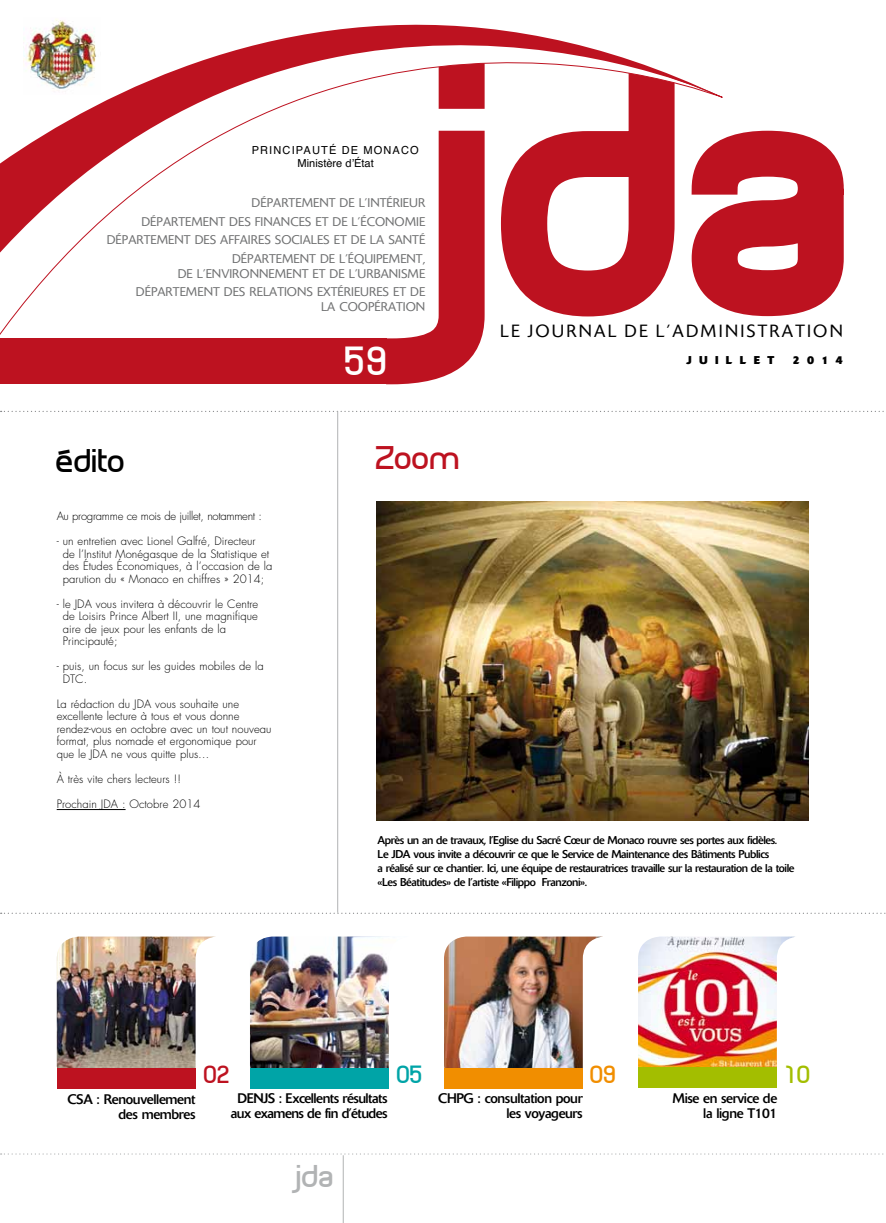
<style>
.page{position:relative;width:886px;height:1223px;background:#fff}
.page>*{position:absolute;margin:0;border:0;box-sizing:border-box;transform-origin:0 0}
.t1{font:38.75px "Planet Estyle";color:#fff}
.t2{font:31.25px "Planet Estyle";color:#000}
.t3{font:31.25px "Planet Estyle";color:#bd1220}
.t4{font:30px "Planet Estyle";color:#b1b3b4}
.t5{font:23.75px "Planet Estyle";color:#a3be00}
.t6{font:23.75px "Planet Estyle";color:#00a4a7}
.t7{font:23.75px "Planet Estyle";color:#f18e00}
.t8{font:23.75px "Planet Estyle";color:#bd1220}
.t9{font:300 17.5px "Delta";letter-spacing:.125em;color:#000}
.t10{font:13.75px/15px "Delta";letter-spacing:-.025em;color:#000;text-align:right}
.t11{font:300 12.5px/18.5px "Delta";color:#707172;text-align:right}
.t12{font:300 11.25px/12.5px "Futura";letter-spacing:.005em;color:#000}
.t13{font:11.25px/13.8px "Delta";letter-spacing:-.035em;color:#000}
.t14{font:300 11.25px "Futura";letter-spacing:-.025em;color:#000}
.t15{font:700 11.25px "Delta";letter-spacing:.65em;color:#000}
.t16{font:11.12px/13.2px "Helvetica";letter-spacing:.1em;color:#000;text-align:center}
</style>
<div class="page">
<hr style="left:343px;top:1155px;width:1px;height:67px;background:#b1b3b4">
<svg style="left:386px;top:351px;width:90px;height:33px"></svg>
<svg style="left:723px;top:130px;width:121px;height:187px"></svg>
<div style="left:0;top:338px;width:386px;height:46px;background:#bd1220"></div>
<svg style="left:0;top:96px;width:723px;height:255px"></svg>
<svg style="left:0;top:25px;width:722px;height:240px"></svg>
<hr style="left:57px;top:809px;width:69px;height:1px;background:#000">
<svg style="left:1px;top:411px;width:883px;height:1px"></svg>
<img style="left:24px;top:19px;width:76px;height:75px">
<hr style="left:337px;top:411px;width:1px;height:501px;background:#b1b3b4">
<svg style="left:1px;top:912px;width:885px;height:2px"></svg>
<svg style="left:1px;top:1153px;width:883px;height:1px"></svg>
<img style="left:57px;top:936px;width:158px;height:132px">
<img style="left:250px;top:936px;width:139px;height:132px">
<img style="left:444px;top:936px;width:159px;height:132px">
<img style="left:638px;top:936px;width:157px;height:132px">
<div style="left:57px;top:1068px;width:139px;height:20px;background:#bd1220"></div>
<div style="left:638px;top:1068px;width:139px;height:20px;background:#a3be00"></div>
<div style="left:250px;top:1068px;width:139px;height:20px;background:#00a4a7"></div>
<div style="left:444px;top:1068px;width:139px;height:20px;background:#f18e00"></div>
<img style="left:376px;top:501px;width:432px;height:319px">
<p class="t16" style="left:252px;top:144px;width:169px">PRINCIPAUTÉ DE MONACO<br>Ministère dʼÉtat</p>
<p class="t11" style="left:107px;top:193px;width:320px">DÉPARTEMENT DE L’INTÉRIEUR<br>DÉPARTEMENT DES FINANCES ET DE L’ÉCONOMIE DÉPARTEMENT DES AFFAIRES SOCIALES ET DE LA SANTÉ DÉPARTEMENT DE L’ÉQUIPEMENT,</p>
<p class="t11" style="left:136px;top:264px;width:291px">DE L’ENVIRONNEMENT ET DE L’URBANISME<br>DÉPARTEMENT DES RELATIONS EXTÉRIEURES ET DE</p>
<p class="t11" style="left:321px;top:298px;width:28px">LA COOPÉRAT</p>
<p class="t11" style="left:403px;top:298px;width:13px">ION</p>
<h2 class="t2" style="left:57px;top:440px;width:71px">édito</h2>
<p class="t14" style="left:57px;top:509px;width:207px">Au programme ce mois de juillet, notamment :</p>
<p class="t12" style="left:63px;top:535px;width:211px;text-indent:-6px">- un entretien avec Lionel Galfré, Directeur<br>de l’Institut Monégasque de la Statistique et des Études Économiques, à l’occasion de la parution du « Monaco en chiffres » 2014;</p>
<p class="t12" style="left:63px;top:597px;width:197px;text-indent:-6px">- le JDA vous invitera à découvrir le Centre de Loisirs Prince Albert II, une magnifique aire de jeux pour les enfants de la Principauté;</p>
<p class="t12" style="left:63px;top:660px;width:203px;text-indent:-6px">- puis, un focus sur les guides mobiles de la<br>DTC.</p>
<p class="t12" style="left:57px;top:697px;width:216px">La rédaction du JDA vous souhaite une excellente lecture à tous et vous donne rendez-vous en octobre avec un tout nouveau format, plus nomade et ergonomique pour que le JDA ne vous quitte plus…</p>
<p class="t12" style="left:57px;top:772px;width:126px">À très vite chers lecteurs !!</p>
<p class="t12" style="left:57px;top:797px;width:145px">Prochain JDA : Octobre 2014</p>
<h1 class="t1" style="left:345px;top:336px;width:46px">59</h1>
<h2 class="t3" style="left:376px;top:437px;width:86px">Zoom</h2>
<h3 class="t9" style="left:500px;top:321px;width:49px">LE JOURNAL</h3>
<h3 class="t9" style="left:624px;top:321px;width:135px">DEL ’ADMINISTRAT</h3>
<h3 class="t9" style="left:807px;top:321px;width:22px">ION</h3>
<p class="t15" style="left:686px;top:353px;width:90px">JUILLET</p>
<p class="t15" style="left:793px;top:353px;width:52px">2014</p>
<p class="t13" style="left:378px;top:833px;width:418px">Après un an de travaux, l’Eglise du Sacré Cœur de Monaco rouvre ses portes aux fidèles.<br>Le JDA vous invite a découvrir ce que le Service de Maintenance des Bâtiments Publics<br>a réalisé sur ce chantier. Ici, une équipe de restauratrices travaille sur la restauration de la toile «Les Béatitudes» de l’artiste «Filippo Franzoni».</p>
<p class="t10" style="left:67px;top:1091px;width:130px">CSA : Renouvellement des membres</p>
<h3 class="t8" style="left:204px;top:1058px;width:29px">02</h3>
<p class="t10" style="left:231px;top:1091px;width:158px;text-align:center">DENJS : Excellents résultats aux examens de fin d’études</p>
<h3 class="t6" style="left:397px;top:1058px;width:29px">05</h3>
<h3 class="t7" style="left:590px;top:1058px;width:29px">09</h3>
<p class="t10" style="left:438px;top:1090px;width:146px">CHPG : consultation pour les voyageurs</p>
<h3 class="t4" style="left:292px;top:1156px;width:44px">jda</h3>
<p class="t10" style="left:672px;top:1090px;width:106px">Mise en service de la ligne T101</p>
<h3 class="t5" style="left:784px;top:1058px;width:29px">10</h3>
</div>
